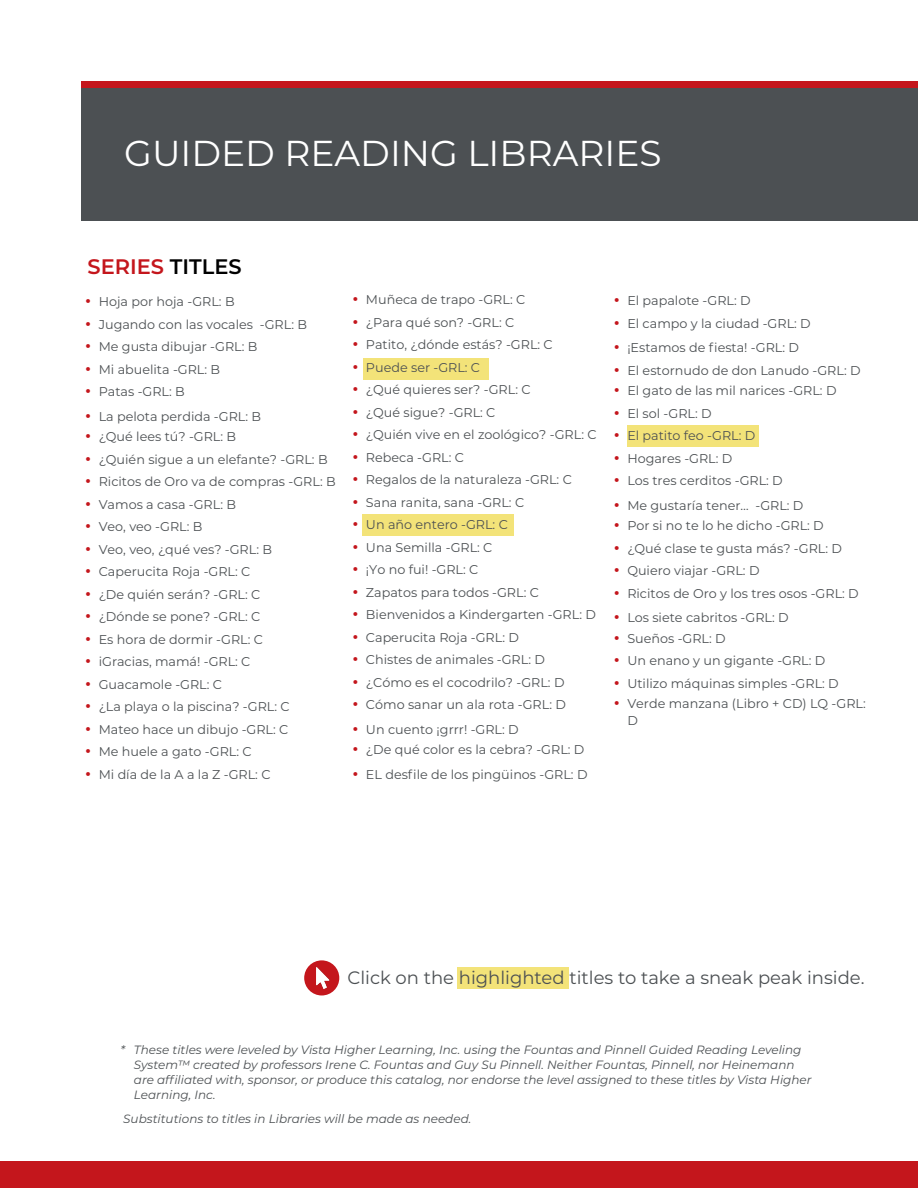
<style>
.page{position:relative;width:918px;height:1188px;background:#fff}
.page>*{position:absolute;margin:0;border:0;box-sizing:border-box;transform-origin:0 0}
.t1{font:36px "Montserrat";color:#fff}
.t2{font:600 21px "Montserrat";color:#c4161c}
.t3{font:18px "Montserrat";color:#4c5053}
.t4{font:12.75px/17.2px "Montserrat";color:#4c5053}
.t5{font:italic 12px/15px "Montserrat";color:#4c5053}
.s1{color:#000}
.s2{font-weight:600;font-size:18px;color:#c4161c}
</style>
<div class="page">
<div style="left:0;top:1161px;width:918px;height:27px;background:#c4161c"></div>
<div style="left:81px;top:81px;width:837px;height:132px;background:#c4161c"></div>
<div style="left:81px;top:88px;width:837px;height:132px;background:#4c5053"></div>
<div style="left:363px;top:359px;width:125px;height:21px;background:#f3e379"></div>
<div style="left:363px;top:514px;width:151px;height:22px;background:#f3e379"></div>
<div style="left:304px;top:960px;width:35px;height:35px;background:#c4161c;border-radius:50%"></div>
<img style="left:316px;top:968px;width:14px;height:20px">
<div style="left:458px;top:967px;width:111px;height:22px;background:#f3e379"></div>
<div style="left:627px;top:425px;width:132px;height:22px;background:#f3e379"></div>
<h1 class="t1" style="left:124px;top:129px;width:539px">GUIDED READING LIBRARIES</h1>
<h2 class="t2" style="left:87px;top:252px;width:156px">SERIES <span class="s1">TITLES</span></h2>
<p class="t4" style="left:85px;top:292px;width:151px"><span class="s2">•</span> Hoja por hoja -GRL: B</p>
<p class="t4" style="left:85px;top:315px;width:223px"><span class="s2">•</span> Jugando con las vocales -GRL: B</p>
<p class="t4" style="left:85px;top:337px;width:174px"><span class="s2">•</span> Me gusta dibujar -GRL: B</p>
<p class="t4" style="left:85px;top:360px;width:136px"><span class="s2">•</span> Mi abuelita -GRL: B</p>
<p class="t4" style="left:85px;top:382px;width:101px"><span class="s2">•</span> Patas -GRL: B</p>
<p class="t4" style="left:85px;top:407px;width:177px"><span class="s2">•</span> La pelota perdida -GRL: B</p>
<p class="t4" style="left:85px;top:427px;width:152px"><span class="s2">•</span> ¿Qué lees tú? -GRL: B</p>
<p class="t4" style="left:85px;top:450px;width:244px"><span class="s2">•</span> ¿Quién sigue a un elefante? -GRL: B</p>
<p class="t4" style="left:85px;top:472px;width:252px"><span class="s2">•</span> Ricitos de Oro va de compras -GRL: B</p>
<p class="t4" style="left:85px;top:495px;width:152px"><span class="s2">•</span> Vamos a casa -GRL: B</p>
<p class="t4" style="left:85px;top:517px;width:119px"><span class="s2">•</span> Veo, veo -GRL: B</p>
<p class="t4" style="left:85px;top:540px;width:188px"><span class="s2">•</span> Veo, veo, ¿qué ves? -GRL: B</p>
<p class="t4" style="left:85px;top:562px;width:167px"><span class="s2">•</span> Caperucita Roja -GRL: C</p>
<p class="t4" style="left:85px;top:585px;width:177px"><span class="s2">•</span> ¿De quién serán? -GRL: C</p>
<p class="t4" style="left:85px;top:607px;width:177px"><span class="s2">•</span> ¿Dónde se pone? -GRL: C</p>
<p class="t4" style="left:85px;top:630px;width:179px"><span class="s2">•</span> Es hora de dormir -GRL: C</p>
<p class="t4" style="left:85px;top:652px;width:167px"><span class="s2">•</span> iGracias, mamá! -GRL: C</p>
<p class="t4" style="left:85px;top:675px;width:138px"><span class="s2">•</span> Guacamole -GRL: C</p>
<p class="t4" style="left:85px;top:697px;width:206px"><span class="s2">•</span> ¿La playa o la piscina? -GRL: C</p>
<p class="t4" style="left:85px;top:720px;width:205px"><span class="s2">•</span> Mateo hace un dibujo -GRL: C</p>
<p class="t4" style="left:85px;top:742px;width:168px"><span class="s2">•</span> Me huele a gato -GRL: C</p>
<p class="t4" style="left:85px;top:765px;width:187px"><span class="s2">•</span> Mi día de la A a la Z -GRL: C</p>
<p class="t4" style="left:352px;top:291px;width:174px"><span class="s2">•</span> Muñeca de trapo -GRL: C</p>
<p class="t4" style="left:352px;top:313px;width:163px"><span class="s2">•</span> ¿Para qué son? -GRL: C</p>
<p class="t4" style="left:352px;top:336px;width:202px"><span class="s2">•</span> Patito, ¿dónde estás? -GRL: C</p>
<p class="t4" style="left:352px;top:358px;width:129px"><span class="s2">•</span> Puede ser -GRL: C</p>
<p class="t4" style="left:352px;top:381px;width:180px"><span class="s2">•</span> ¿Qué quieres ser? -GRL: C</p>
<p class="t4" style="left:352px;top:403px;width:144px"><span class="s2">•</span> ¿Qué sigue? -GRL: C</p>
<p class="t4" style="left:352px;top:426px;width:246px"><span class="s2">•</span> ¿Quién vive en el zoológico? -GRL: C</p>
<p class="t4" style="left:352px;top:448px;width:113px"><span class="s2">•</span> Rebeca -GRL: C</p>
<p class="t4" style="left:352px;top:471px;width:221px"><span class="s2">•</span> Regalos de la naturaleza -GRL: C</p>
<p class="t4" style="left:352px;top:493px;width:173px"><span class="s2">•</span> Sana ranita, sana -GRL: C</p>
<p class="t4" style="left:352px;top:516px;width:157px"><span class="s2">•</span> Un año entero -GRL: C</p>
<p class="t4" style="left:352px;top:538px;width:141px"><span class="s2">•</span> Una Semilla -GRL: C</p>
<p class="t4" style="left:352px;top:561px;width:127px"><span class="s2">•</span> ¡Yo no fui! -GRL: C</p>
<p class="t4" style="left:352px;top:583px;width:188px"><span class="s2">•</span> Zapatos para todos -GRL: C</p>
<p class="t4" style="left:352px;top:606px;width:245px"><span class="s2">•</span> Bienvenidos a Kindergarten -GRL: D</p>
<p class="t4" style="left:352px;top:628px;width:168px"><span class="s2">•</span> Caperucita Roja -GRL: D</p>
<p class="t4" style="left:352px;top:651px;width:194px"><span class="s2">•</span> Chistes de animales -GRL: D</p>
<p class="t4" style="left:352px;top:673px;width:214px"><span class="s2">•</span> ¿Cómo es el cocodrilo? -GRL: D</p>
<p class="t4" style="left:352px;top:696px;width:215px"><span class="s2">•</span> Cómo sanar un ala rota -GRL: D</p>
<p class="t4" style="left:352px;top:720px;width:168px"><span class="s2">•</span> Un cuento ¡grrr! -GRL: D</p>
<p class="t4" style="left:352px;top:741px;width:233px"><span class="s2">•</span> ¿De qué color es la cebra? -GRL: D</p>
<p class="t4" style="left:352px;top:765px;width:237px"><span class="s2">•</span> EL desfile de los pingüinos -GRL: D</p>
<p class="t4" style="left:614px;top:291px;width:138px"><span class="s2">•</span> El papalote -GRL: D</p>
<p class="t4" style="left:614px;top:314px;width:198px"><span class="s2">•</span> El campo y la ciudad -GRL: D</p>
<p class="t4" style="left:614px;top:339px;width:187px"><span class="s2">•</span> ¡Estamos de fiesta! -GRL: D</p>
<p class="t4" style="left:614px;top:361px;width:248px"><span class="s2">•</span> El estornudo de don Lanudo -GRL: D</p>
<p class="t4" style="left:614px;top:381px;width:224px"><span class="s2">•</span> El gato de las mil narices -GRL: D</p>
<p class="t4" style="left:614px;top:404px;width:99px"><span class="s2">•</span> El sol -GRL: D</p>
<p class="t4" style="left:614px;top:426px;width:143px"><span class="s2">•</span> El patito feo -GRL: D</p>
<p class="t4" style="left:614px;top:449px;width:120px"><span class="s2">•</span> Hogares -GRL: D</p>
<p class="t4" style="left:614px;top:471px;width:170px"><span class="s2">•</span> Los tres cerditos -GRL: D</p>
<p class="t4" style="left:614px;top:496px;width:191px"><span class="s2">•</span> Me gustaría tener… -GRL: D</p>
<p class="t4" style="left:614px;top:516px;width:211px"><span class="s2">•</span> Por si no te lo he dicho -GRL: D</p>
<p class="t4" style="left:614px;top:539px;width:230px"><span class="s2">•</span> ¿Qué clase te gusta más? -GRL: D</p>
<p class="t4" style="left:614px;top:561px;width:147px"><span class="s2">•</span> Quiero viajar -GRL: D</p>
<p class="t4" style="left:614px;top:584px;width:246px"><span class="s2">•</span> Ricitos de Oro y los tres osos -GRL: D</p>
<p class="t4" style="left:614px;top:609px;width:176px"><span class="s2">•</span> Los siete cabritos -GRL: D</p>
<p class="t4" style="left:614px;top:629px;width:113px"><span class="s2">•</span> Sueños -GRL: D</p>
<p class="t4" style="left:614px;top:651px;width:213px"><span class="s2">•</span> Un enano y un gigante -GRL: D</p>
<p class="t4" style="left:614px;top:674px;width:226px"><span class="s2">•</span> Utilizo máquinas simples -GRL: D</p>
<p class="t4" style="left:627px;top:694px;width:240px;text-indent:-14px"><span class="s2">•</span> Verde manzana (Libro + CD) LQ -GRL:<br>D</p>
<h3 class="t3" style="left:347px;top:966px;width:519px">Click on the highlighted titles to take a sneak peak inside.</h3>
<p class="t5" style="left:134px;top:1042px;width:679px;text-indent:-14px">* These titles were leveled by Vista Higher Learning, Inc. using the Fountas and Pinnell Guided Reading Leveling System™ created by professors Irene C. Fountas and Guy Su Pinnell. Neither Fountas, Pinnell, nor Heinemann are affiliated with, sponsor, or produce this catalog, nor endorse the level assigned to these titles by Vista Higher Learning, Inc.</p>
<p class="t5" style="left:123px;top:1111px;width:350px">Substitutions to titles in Libraries will be made as needed.</p>
</div>
